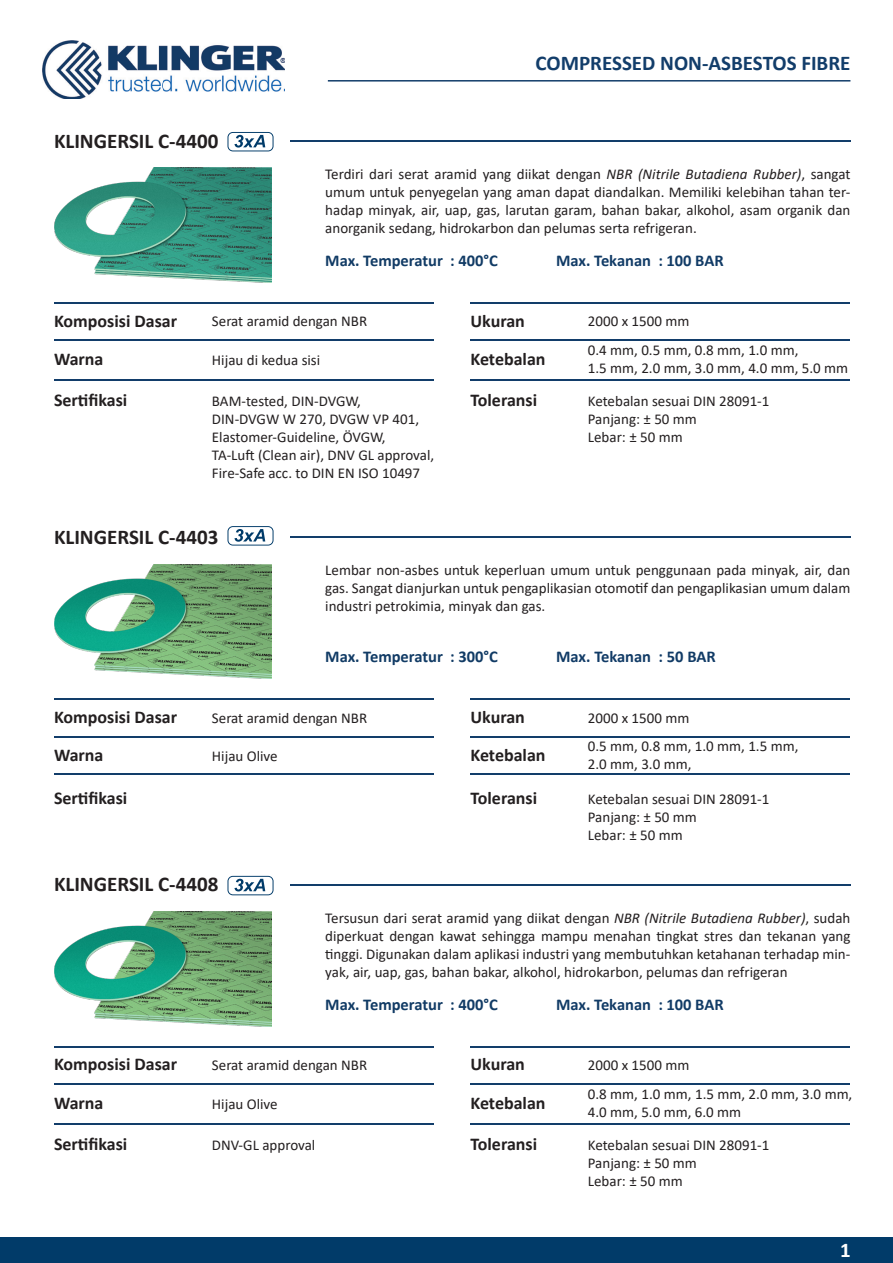
<style>
.page{position:relative;width:893px;height:1263px;background:#fff}
.page>*{position:absolute;margin:0;border:0;box-sizing:border-box;transform-origin:0 0}
.t1{font:700 21px "Calibri";color:#231f20}
.t2{font:700 21px "Calibri";color:#123d6a}
.t3{font:700 21px "Calibri";color:#fff}
.t4{font:700 18px "Calibri";color:#231f20}
.t5{font:700 16.5px "Calibri";color:#113b65}
.t6{font:700 16.5px "Calibri";color:#113b66}
.t7{font:15px/18px "Calibri";color:#231f20;text-align:justify}
.s1{font-style:italic}
</style>
<div class="page">
<img style="left:43px;top:40px;width:241px;height:59px">
<hr style="left:328px;top:80px;width:522px;height:2px;background:#123d6a">
<div style="left:0;top:1237px;width:893px;height:26px;background:#013b69"></div>
<img style="left:54px;top:168px;width:218px;height:114px">
<img style="left:54px;top:564px;width:218px;height:114px">
<img style="left:54px;top:912px;width:218px;height:114px">
<hr style="left:290px;top:140px;width:560px;height:2px;background:#123d6a">
<hr style="left:290px;top:536px;width:560px;height:2px;background:#123d6a">
<hr style="left:290px;top:884px;width:560px;height:1px;background:#123d6a">
<hr style="left:54px;top:302px;width:380px;height:2px;background:#123d6a">
<hr style="left:54px;top:698px;width:380px;height:2px;background:#123d6a">
<hr style="left:54px;top:1046px;width:380px;height:1px;background:#123d6a">
<hr style="left:470px;top:302px;width:380px;height:2px;background:#123d6a">
<hr style="left:470px;top:698px;width:380px;height:2px;background:#123d6a">
<hr style="left:470px;top:1046px;width:380px;height:1px;background:#123d6a">
<hr style="left:54px;top:339px;width:380px;height:2px;background:#123d6a">
<hr style="left:54px;top:736px;width:380px;height:1px;background:#123d6a">
<hr style="left:54px;top:1083px;width:380px;height:2px;background:#123d6a">
<hr style="left:470px;top:339px;width:380px;height:2px;background:#123d6a">
<hr style="left:470px;top:736px;width:380px;height:1px;background:#123d6a">
<hr style="left:470px;top:1083px;width:380px;height:2px;background:#123d6a">
<hr style="left:54px;top:379px;width:380px;height:1px;background:#123d6a">
<hr style="left:54px;top:773px;width:380px;height:2px;background:#123d6a">
<hr style="left:54px;top:1122px;width:380px;height:2px;background:#123d6a">
<hr style="left:470px;top:379px;width:380px;height:1px;background:#123d6a">
<hr style="left:470px;top:773px;width:380px;height:2px;background:#123d6a">
<hr style="left:470px;top:1122px;width:380px;height:2px;background:#123d6a">
<svg style="left:227px;top:132px;width:47px;height:19px"></svg>
<svg style="left:227px;top:526px;width:47px;height:20px"></svg>
<svg style="left:227px;top:876px;width:47px;height:19px"></svg>
<p class="t1" style="left:54px;top:126px;width:166px">KLINGERSIL C-4400</p>
<h1 class="t2" style="left:535px;top:48px;width:316px">COMPRESSED NON-ASBESTOS FIBRE</h1>
<p class="t7" style="left:325px;top:165px;width:527px">Terdiri dari serat aramid yang diikat dengan <span class="s1">NBR (Nitrile Butadiena Rubber)</span>, sangat umum untuk penyegelan yang aman dapat diandalkan. Memiliki kelebihan tahan ter&shy;hadap minyak, air, uap, gas, larutan garam, bahan bakar, alkohol, asam organik dan anorganik sedang, hidrokarbon dan pelumas serta refrigeran.</p>
<p class="t5" style="left:325px;top:249px;width:174px">Max. Temperatur : 400°C</p>
<p class="t6" style="left:556px;top:249px;width:169px">Max. Tekanan : 100 BAR</p>
<p class="t4" style="left:54px;top:308px;width:125px">Komposisi Dasar</p>
<p class="t7" style="left:212px;top:312px;width:157px">Serat aramid dengan NBR</p>
<p class="t4" style="left:470px;top:308px;width:56px">Ukuran</p>
<p class="t7" style="left:588px;top:312px;width:103px">2000 x 1500 mm</p>
<p class="t4" style="left:54px;top:346px;width:51px">Warna</p>
<p class="t7" style="left:212px;top:350px;width:110px">Hijau di kedua sisi</p>
<p class="t4" style="left:470px;top:346px;width:77px">Ketebalan</p>
<p class="t7" style="left:588px;top:341px;width:212px">0.4 mm, 0.5 mm, 0.8 mm, 1.0 mm,</p>
<p class="t7" style="left:588px;top:359px;width:262px">1.5 mm, 2.0 mm, 3.0 mm, 4.0 mm, 5.0 mm</p>
<p class="t4" style="left:54px;top:388px;width:75px">Sertifikasi</p>
<p class="t7" style="left:212px;top:392px;width:151px">BAM-tested, DIN-DVGW,</p>
<p class="t7" style="left:212px;top:410px;width:209px">DIN-DVGW W 270, DVGW VP 401,</p>
<p class="t7" style="left:212px;top:428px;width:175px">Elastomer-Guideline, ÖVGW,</p>
<p class="t7" style="left:212px;top:446px;width:224px">TA-Luft (Clean air), DNV GL approval,</p>
<p class="t7" style="left:212px;top:464px;width:210px">Fire-Safe acc. to DIN EN ISO 10497</p>
<p class="t4" style="left:470px;top:388px;width:68px">Toleransi</p>
<p class="t7" style="left:588px;top:392px;width:183px">Ketebalan sesuai DIN 28091-1</p>
<p class="t7" style="left:588px;top:410px;width:111px">Panjang: ± 50 mm</p>
<p class="t7" style="left:588px;top:428px;width:96px">Lebar: ± 50 mm</p>
<p class="t1" style="left:54px;top:522px;width:166px">KLINGERSIL C-4403</p>
<p class="t7" style="left:325px;top:561px;width:527px">Lembar non-asbes untuk keperluan umum untuk penggunaan pada minyak, air, dan gas. Sangat dianjurkan untuk pengaplikasian otomotif dan pengaplikasian umum dalam industri petrokimia, minyak dan gas.</p>
<p class="t5" style="left:325px;top:645px;width:174px">Max. Temperatur : 300°C</p>
<p class="t6" style="left:556px;top:645px;width:161px">Max. Tekanan : 50 BAR</p>
<p class="t4" style="left:54px;top:704px;width:125px">Komposisi Dasar</p>
<p class="t7" style="left:212px;top:708px;width:157px">Serat aramid dengan NBR</p>
<p class="t4" style="left:470px;top:704px;width:56px">Ukuran</p>
<p class="t7" style="left:588px;top:708px;width:103px">2000 x 1500 mm</p>
<p class="t4" style="left:54px;top:742px;width:51px">Warna</p>
<p class="t7" style="left:212px;top:747px;width:67px">Hijau Olive</p>
<p class="t4" style="left:470px;top:742px;width:77px">Ketebalan</p>
<p class="t7" style="left:588px;top:737px;width:212px">0.5 mm, 0.8 mm, 1.0 mm, 1.5 mm,</p>
<p class="t7" style="left:588px;top:755px;width:105px">2.0 mm, 3.0 mm,</p>
<p class="t4" style="left:54px;top:785px;width:75px">Sertifikasi</p>
<p class="t4" style="left:470px;top:785px;width:68px">Toleransi</p>
<p class="t7" style="left:588px;top:789px;width:183px">Ketebalan sesuai DIN 28091-1</p>
<p class="t7" style="left:588px;top:807px;width:111px">Panjang: ± 50 mm</p>
<p class="t7" style="left:588px;top:825px;width:96px">Lebar: ± 50 mm</p>
<p class="t1" style="left:54px;top:870px;width:166px">KLINGERSIL C-4408</p>
<p class="t7" style="left:325px;top:909px;width:527px">Tersusun dari serat aramid yang diikat dengan <span class="s1">NBR (Nitrile Butadiena Rubber)</span>, sudah diperkuat dengan kawat sehingga mampu menahan tingkat stres dan tekanan yang tinggi. Digunakan dalam aplikasi industri yang membutuhkan ketahanan terhadap min&shy;yak, air, uap, gas, bahan bakar, alkohol, hidrokarbon, pelumas dan refrigeran</p>
<p class="t5" style="left:325px;top:993px;width:174px">Max. Temperatur : 400°C</p>
<p class="t6" style="left:556px;top:993px;width:169px">Max. Tekanan : 100 BAR</p>
<p class="t4" style="left:54px;top:1052px;width:125px">Komposisi Dasar</p>
<p class="t7" style="left:212px;top:1056px;width:157px">Serat aramid dengan NBR</p>
<p class="t4" style="left:470px;top:1052px;width:56px">Ukuran</p>
<p class="t7" style="left:588px;top:1056px;width:103px">2000 x 1500 mm</p>
<p class="t4" style="left:54px;top:1090px;width:51px">Warna</p>
<p class="t7" style="left:212px;top:1094px;width:67px">Hijau Olive</p>
<p class="t4" style="left:470px;top:1090px;width:77px">Ketebalan</p>
<p class="t7" style="left:588px;top:1085px;width:266px">0.8 mm, 1.0 mm, 1.5 mm, 2.0 mm, 3.0 mm,<br>4.0 mm, 5.0 mm, 6.0 mm</p>
<p class="t4" style="left:54px;top:1131px;width:75px">Sertifikasi</p>
<p class="t7" style="left:212px;top:1136px;width:105px">DNV-GL approval</p>
<p class="t4" style="left:470px;top:1131px;width:68px">Toleransi</p>
<p class="t7" style="left:588px;top:1136px;width:183px">Ketebalan sesuai DIN 28091-1</p>
<p class="t7" style="left:588px;top:1154px;width:111px">Panjang: ± 50 mm</p>
<p class="t7" style="left:588px;top:1172px;width:96px">Lebar: ± 50 mm</p>
<h1 class="t3" style="left:840px;top:1235px;width:12px">1</h1>
</div>
